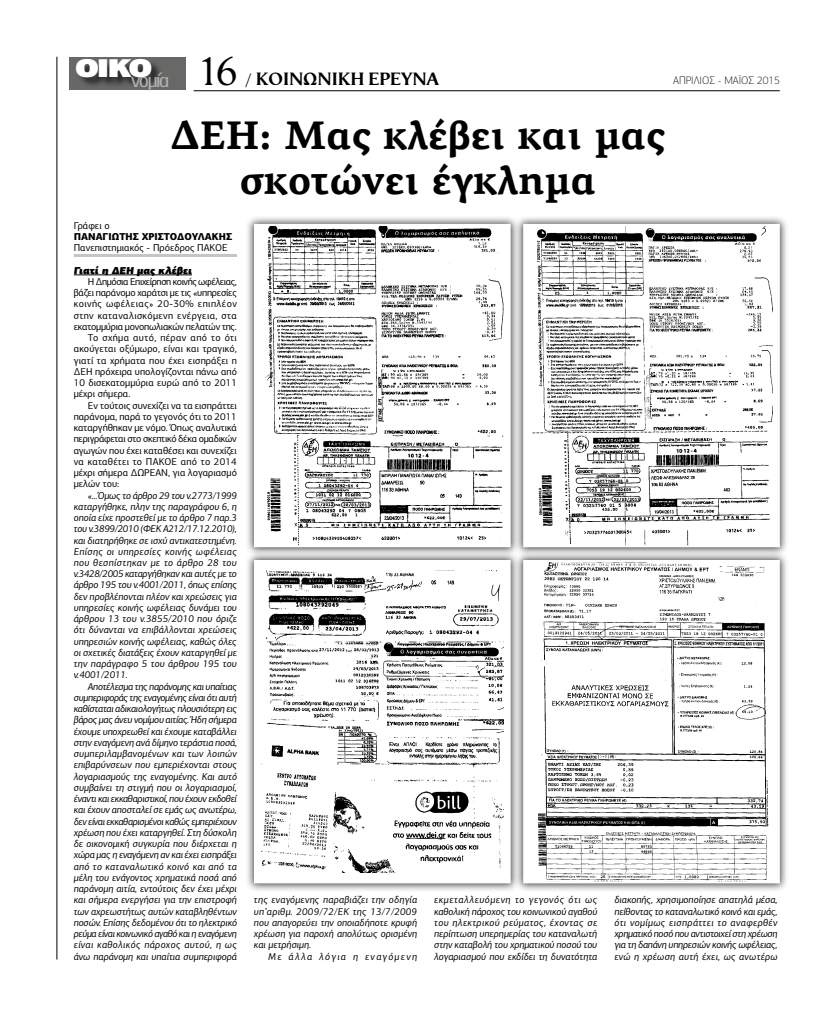
<style>
.page{position:relative;width:823px;height:1021px;background:#fff}
.page>*{position:absolute;margin:0;border:0;box-sizing:border-box;transform-origin:0 0}
.t1{font:700 40px/45px "PF Agora Serif Pro";color:#000;text-align:center}
.t2{font:700 18px "Vega Greek";color:#000}
.t3{font:100 11px "PF Centro Sans Pro";color:#000}
.t4{font:italic 10px/11.2px "PF Centro Sans Pro";color:#000;text-align:justify}
.t5{font:10px "PF Centro Sans Pro";color:#000}
.t6{font:10px "PF Centro Sans Pro";letter-spacing:-.02em;color:#000}
.t7{font:10px "PF Centro Sans Pro";letter-spacing:-.03em;color:#000}
.t8{font:10px "PF Centro Sans Pro";letter-spacing:-.025em;color:#000}
.t9{font:10px "PF Centro Sans Pro";letter-spacing:-.04em;color:#000}
.t10{font:10px "PF Centro Sans Pro";letter-spacing:.03em;color:#000}
.t11{font:10px "PF Centro Sans Pro";letter-spacing:.04em;color:#000}
.t12{font:10px "PF Centro Sans Pro";letter-spacing:.02em;color:#000}
.t13{font:10px "PF Centro Sans Pro";letter-spacing:.035em;color:#000}
.t14{font:900 10px "PF Centro Sans Pro";color:#000;scale:.95 1}
.t15{font:italic 10px "PF Centro Sans Pro";letter-spacing:.13em;color:#000}
.t16{font:italic 10px "PF Centro Sans Pro U Black";color:#000}
.s1{font-family:"C Dsans Con 00";font-weight:400;font-size:19.1px;color:#afb0b0}
.s2{font-weight:400;font-size:42px}
.s3{font-weight:400;font-size:16px}
</style>
<div class="page">
<hr style="left:57px;top:57px;width:1px;height:902px;background:#000">
<div style="left:69px;top:57px;width:116px;height:32px;background:#686867"></div>
<div style="left:77px;top:59px;width:86px;height:30px;background:#000;opacity:.6"></div>
<hr style="left:193px;top:91px;width:586px;height:1px;background:#000">
<hr style="left:74px;top:254px;width:163px;height:3px;background:#c4c5c5">
<hr style="left:74px;top:274px;width:118px;height:1px;background:#000">
<div style="left:244px;top:214px;width:275px;height:342px;background:#000;opacity:.75"></div>
<div style="left:255px;top:225px;width:254px;height:321px;background:#fff"></div>
<img style="left:263px;top:227px;width:240px;height:317px">
<div style="left:244px;top:550px;width:275px;height:342px;background:#000;opacity:.75"></div>
<div style="left:255px;top:561px;width:254px;height:321px;background:#fff"></div>
<img style="left:261px;top:570px;width:242px;height:302px">
<div style="left:513px;top:550px;width:275px;height:342px;background:#000;opacity:.75"></div>
<div style="left:524px;top:561px;width:254px;height:321px;background:#fff"></div>
<img style="left:537px;top:563px;width:232px;height:317px">
<div style="left:523px;top:560px;width:256px;height:323px;border:2px solid #fff"></div>
<div style="left:513px;top:214px;width:275px;height:342px;background:#000;opacity:.75"></div>
<div style="left:524px;top:225px;width:254px;height:321px;background:#fff"></div>
<img style="left:532px;top:227px;width:239px;height:317px">
<h2 class="t2" style="left:75px;top:69px;width:365px"><sup>οικο</sup><span class="s1">νομία</span> <span class="s2">16</span> <span class="s3">/</span> ΚΟΙΝΩΝΙΚΗ ΕΡΕΥΝΑ</h2>
<p class="t3" style="left:672px;top:74px;width:108px">ΑΠΡΙΛΙΟΣ - ΜΑΪΟΣ 2015</p>
<h1 class="t1" style="left:170px;top:114px;width:496px">ΔΕΗ: Μας κλέβει και μας σκοτώνει έγκλημα</h1>
<p class="t5" style="left:74px;top:219px;width:37px">Γράφει ο</p>
<p class="t14" style="left:74px;top:230px;width:168px">ΠΑΝΑΓΙΩΤΗΣ ΧΡΙΣΤΟΔΟΥΛΑΚΗΣ</p>
<p class="t5" style="left:74px;top:242px;width:155px">Πανεπιστημιακός - Πρόεδρος ΠΑΚΟΕ</p>
<p class="t16" style="left:74px;top:263px;width:120px">Γιατί η ΔΕΗ μας κλέβει</p>
<p class="t9" style="left:88px;top:275px;width:150px">Η Δημόσια Επιχείρηση κοινής ωφέλειας,</p>
<p class="t6" style="left:74px;top:287px;width:164px">βάζει παράνομο χαράτσι με τις «υπηρεσίες</p>
<p class="t11" style="left:74px;top:298px;width:165px">κοινής ωφέλειας» 20-30% επιπλέον</p>
<p class="t10" style="left:74px;top:309px;width:164px">στην καταναλισκόμενη ενέργεια, στα</p>
<p class="t8" style="left:74px;top:320px;width:164px">εκατομμύρια μονοπωλιακών πελατών της.</p>
<p class="t13" style="left:88px;top:332px;width:150px">Το σχήμα αυτό, πέραν από το ότι</p>
<p class="t5" style="left:74px;top:343px;width:165px">ακούγεται οξύμωρο, είναι και τραγικό,</p>
<p class="t5" style="left:74px;top:354px;width:165px">γιατί τα χρήματα που έχει εισπράξει η</p>
<p class="t5" style="left:74px;top:365px;width:164px">ΔΕΗ πρόχειρα υπολογίζονται πάνω από</p>
<p class="t5" style="left:74px;top:376px;width:165px">10 δισεκατομμύρια ευρώ από το 2011</p>
<p class="t5" style="left:74px;top:388px;width:58px">μέχρι σήμερα.</p>
<p class="t5" style="left:88px;top:399px;width:150px">Εν τούτοις συνεχίζει να τα εισπράττει</p>
<p class="t5" style="left:74px;top:410px;width:164px">παράνομα, παρά το γεγονός ότι το 2011</p>
<p class="t5" style="left:74px;top:421px;width:165px">καταργήθηκαν με νόμο. Όπως αναλυτικά</p>
<p class="t7" style="left:74px;top:433px;width:164px">περιγράφεται στο σκεπτικό δέκα ομαδικών</p>
<p class="t5" style="left:74px;top:444px;width:164px">αγωγών που έχει καταθέσει και συνεχίζει</p>
<p class="t12" style="left:74px;top:455px;width:164px">να καταθέτει το ΠΑΚΟΕ από το 2014</p>
<p class="t5" style="left:74px;top:466px;width:165px">μέχρι σήμερα ΔΩΡΕΑΝ, για λογαριασμό</p>
<p class="t5" style="left:74px;top:478px;width:47px">μελών του:</p>
<p class="t4" style="left:74px;top:489px;width:165px;text-indent:14px">«…Όμως το άρθρο 29 του ν.2773/1999 καταργήθηκε, πλην της παραγράφου 6, η οποία είχε προστεθεί με το άρθρο 7 παρ.3 του ν.3899/2010 (ΦΕΚ Α212/17.12.2010), και διατηρήθηκε σε ισχύ αντικατεστημένη.<br>Επίσης οι υπηρεσίες κοινής ωφέλειας που θεσπίστηκαν με το άρθρο 28 του ν.3428/2005 καταργήθηκαν και αυτές με το άρθρο 195 του ν.4001/2011, όπως επίσης δεν προβλέπονται πλέον και χρεώσεις για υπηρεσίες κοινής ωφέλειας δυνάμει του άρθρου 13 του ν.3855/2010 που όριζε ότι δύνανται να επιβάλλονται χρεώσεις υπηρεσιών κοινής ωφέλειας, καθώς όλες οι σχετικές διατάξεις έχουν καταργηθεί με την παράγραφο 5 του άρθρου 195 του ν.4001/2011.</p>
<p class="t4" style="left:74px;top:680px;width:165px;text-indent:14px">Αποτέλεσμα της παράνομης και υπαίτιας συμπεριφοράς της εναγομένης είναι ότι αυτή καθίσταται αδικαιολογήτως πλουσιότερη εις βάρος μας άνευ νομίμου αιτίας. Ήδη σήμερα έχουμε υποχρεωθεί και έχουμε καταβάλλει στην εναγόμενη ανά δίμηνο τεράστια ποσά, συμπεριλαμβανομένων και των λοιπών επιβαρύνσεων που εμπεριέχονται στους λογαριασμούς της εναγομένης. Και αυτό συμβαίνει τη στιγμή που οι λογαριασμοί, έναντι και εκκαθαριστικοί, που έχουν εκδοθεί και έχουν αποσταλεί σε εμάς ως ανωτέρω, δεν είναι εκκαθαρισμένοι καθώς εμπεριέχουν χρέωση που έχει καταργηθεί. Στη δύσκολη δε οικονομική συγκυρία που διέρχεται η χώρα μας η εναγόμενη αν και έχει εισπράξει από το καταναλωτικό κοινό και από τα μέλη του ενάγοντος χρηματικά ποσά από παράνομη αιτία, εντούτοις δεν έχει μέχρι και σήμερα ενεργήσει για την επιστροφή των αχρεωστήτως αυτών καταβληθέντων ποσών. Επίσης δεδομένου ότι το ηλεκτρικό ρεύμα είναι κοινωνικό αγαθό και η εναγόμενη είναι καθολικός πάροχος αυτού, η ως άνω παράνομη και υπαίτια συμπεριφορά</p>
<p class="t4" style="left:254px;top:894px;width:165px">της εναγόμενης παραβιάζει την οδηγία υπ’αριθμ. 2009/72/ΕΚ της 13/7/2009 που απαγορεύει την οποιαδήποτε κρυφή χρέωση για παροχή απολύτως ορισμένη και μετρήσιμη.</p>
<p class="t15" style="left:268px;top:950px;width:150px">Με άλλα λόγια η εναγόμενη</p>
<p class="t4" style="left:434px;top:894px;width:165px">εκμεταλλευόμενη το γεγονός ότι ως καθολική πάροχος του κοινωνικού αγαθού του ηλεκτρικού ρεύματος, έχοντας σε περίπτωση υπερημερίας του καταναλωτή στην καταβολή του χρηματικού ποσού του λογαριασμού που εκδίδει τη δυνατότητα</p>
<p class="t4" style="left:614px;top:894px;width:165px">διακοπής, χρησιμοποίησε απατηλά μέσα, πείθοντας το καταναλωτικό κοινό και εμάς, ότι νομίμως εισπράττει το αναφερθέν χρηματικό ποσό που αντιστοιχεί στη χρέωση για τη δαπάνη υπηρεσιών κοινής ωφέλειας, ενώ η χρέωση αυτή έχει, ως ανωτέρω</p>
</div>
